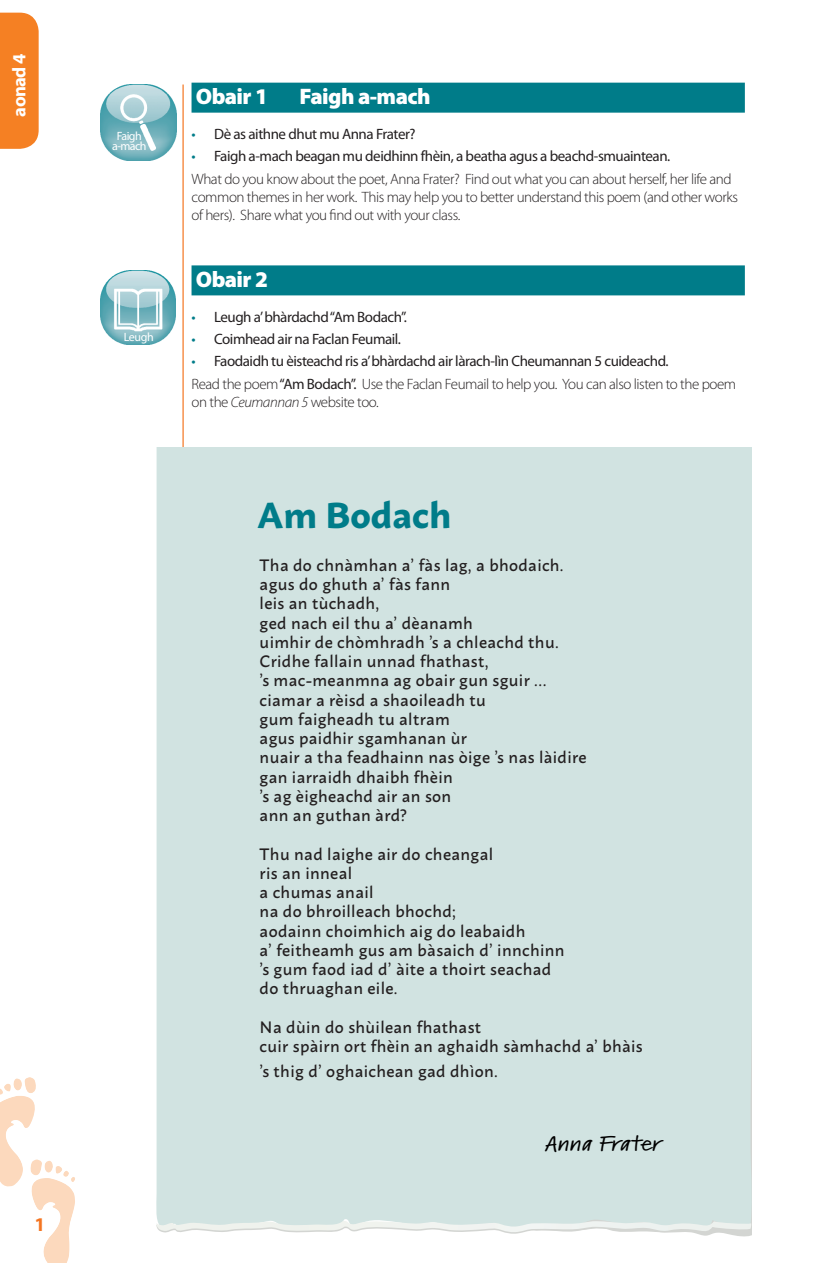
<style>
.page{position:relative;width:830px;height:1263px;background:#fff}
.page>*{position:absolute;margin:0;border:0;box-sizing:border-box;transform-origin:0 0}
.poem_header{font:700 36px "Macho";color:#007c89}
.section_sub_1_line{font:900 22.5px "Myriad Pro";letter-spacing:-.025em;color:#fff}
.cover_text{font:600 expanded 19.5px "Kremlin Pro";color:#000}
.module_hd_1{font:700 19.5px "Myriad Pro";color:#f47521}
.section_hd2{font:700 18.6px "Myriad Pro";letter-spacing:-.03em;color:#fff}
.poem_text{font:500 16.5px "Macho";letter-spacing:.02em;color:#231f20}
.poem_text_v2{font:500 16.5px "Macho";letter-spacing:.02em;color:#231f20}
.body_english{font:300 15px/18px "Myriad Pro";letter-spacing:-.03em;color:#231f20}
.t1{font:15px "Myriad Pro";letter-spacing:-.03em;color:#231f20}
.body_gen{font:12px/10.5px "Myriad Pro";letter-spacing:-.05em;color:#fff;text-align:center}
.s1{color:#007c89}
.s2{font-weight:400}
.s3{font-style:italic}
</style>
<div class="page">
<div style="left:0;top:13px;width:39px;height:136px;background:#f58023"></div>
<hr style="left:182px;top:85px;width:2px;height:1090px;background:#f47521">
<div style="left:156px;top:448px;width:594px;height:772px;background:#d1e3e1"></div>
<svg style="left:156px;top:1220px;width:594px;height:14px"></svg>
<div style="left:191px;top:83px;width:553px;height:30px;background:#007c89"></div>
<div style="left:191px;top:265px;width:553px;height:30px;background:#007c89"></div>
<img style="left:100px;top:270px;width:75px;height:75px">
<img style="left:100px;top:85px;width:77px;height:76px">
<img style="left:31px;top:1159px;width:44px;height:104px">
<img style="left:0;top:1077px;width:37px;height:110px">
<p class="section_hd2" style="left:7px;top:117px;width:65px;rotate:-90deg">aonad 4</p>
<p class="module_hd_1" style="left:35px;top:1211px;width:12px">1</p>
<p class="body_gen" style="left:112px;top:130px;width:36px">Faigh a-mach</p>
<p class="body_gen" style="left:124px;top:331px;width:32px">Leugh</p>
<p class="section_sub_1_line" style="left:196px;top:84px;width:74px">Obair 1</p>
<p class="section_sub_1_line" style="left:299px;top:84px;width:132px">Faigh a-mach</p>
<p class="t1" style="left:191px;top:125px;width:225px"><span class="s1">•</span> Dè as aithne dhut mu Anna Frater?</p>
<p class="t1" style="left:191px;top:147px;width:480px"><span class="s1">•</span> Faigh a-mach beagan mu deidhinn fhèin, a beatha agus a beachd-smuaintean.</p>
<p class="body_english" style="left:191px;top:170px;width:547px">What do you know about the poet, Anna Frater? Find out what you can about herself, her life and common themes in her work. This may help you to better understand this poem (and other works of hers). Share what you find out with your class.</p>
<p class="section_sub_1_line" style="left:196px;top:267px;width:74px">Obair 2</p>
<p class="t1" style="left:191px;top:308px;width:217px"><span class="s1">•</span> Leugh a’ bhàrdachd “Am Bodach”.</p>
<p class="t1" style="left:191px;top:330px;width:211px"><span class="s1">•</span> Coimhead air na Faclan Feumail.</p>
<p class="t1" style="left:191px;top:352px;width:478px"><span class="s1">•</span> Faodaidh tu èisteachd ris a’ bhàrdachd air làrach-lìn Cheumannan 5 cuideachd.</p>
<p class="body_english" style="left:191px;top:375px;width:546px">Read the poem <span class="s2">“Am Bodach”.</span> Use the Faclan Feumail to help you. You can also listen to the poem on the <span class="s3">Ceumannan 5</span> website too.</p>
<p class="poem_header" style="left:257px;top:482px;width:196px">Am Bodach</p>
<p class="poem_text" style="left:259px;top:550px;width:305px">Tha do chnàmhan a’ fàs lag, a bhodaich.</p>
<p class="poem_text" style="left:259px;top:570px;width:192px">agus do ghuth a’ fàs fann</p>
<p class="poem_text" style="left:259px;top:589px;width:121px">leis an tùchadh,</p>
<p class="poem_text" style="left:259px;top:608px;width:215px">ged nach eil thu a’ dèanamh</p>
<p class="poem_text" style="left:259px;top:627px;width:300px">uimhir de chòmhradh ’s a chleachd thu.</p>
<p class="poem_text" style="left:259px;top:647px;width:230px">Cridhe fallain unnad fhathast,</p>
<p class="poem_text" style="left:259px;top:666px;width:288px">’s mac-meanmna ag obair gun sguir …</p>
<p class="poem_text" style="left:259px;top:685px;width:228px">ciamar a rèisd a shaoileadh tu</p>
<p class="poem_text" style="left:259px;top:704px;width:192px">gum faigheadh tu altram</p>
<p class="poem_text" style="left:259px;top:724px;width:209px">agus paidhir sgamhanan ùr</p>
<p class="poem_text" style="left:259px;top:743px;width:328px">nuair a tha feadhainn nas òige ’s nas làidire</p>
<p class="poem_text" style="left:259px;top:762px;width:195px">gan iarraidh dhaibh fhèin</p>
<p class="poem_text" style="left:259px;top:781px;width:193px">’s ag èigheachd air an son</p>
<p class="poem_text" style="left:259px;top:801px;width:148px">ann an guthan àrd?</p>
<p class="poem_text" style="left:259px;top:839px;width:235px">Thu nad laighe air do cheangal</p>
<p class="poem_text" style="left:259px;top:858px;width:94px">ris an inneal</p>
<p class="poem_text" style="left:259px;top:878px;width:115px">a chumas anail</p>
<p class="poem_text_v2" style="left:259px;top:897px;width:198px">na do bhroilleach bhochd;</p>
<p class="poem_text" style="left:259px;top:916px;width:267px">aodainn choimhich aig do leabaidh</p>
<p class="poem_text" style="left:259px;top:935px;width:306px">a’ feitheamh gus am bàsaich d’ innchinn</p>
<p class="poem_text" style="left:259px;top:955px;width:293px">’s gum faod iad d’ àite a thoirt seachad</p>
<p class="poem_text" style="left:259px;top:974px;width:139px">do thruaghan eile.</p>
<p class="poem_text" style="left:259px;top:1012px;width:223px">Na dùin do shùilean fhathast</p>
<p class="poem_text" style="left:259px;top:1032px;width:384px">cuir spàirn ort fhèin an aghaidh sàmhachd a’ bhàis</p>
<p class="poem_text" style="left:259px;top:1057px;width:240px">’s thig d’ oghaichean gad dhìon.</p>
<p class="cover_text" style="left:544px;top:1129px;width:118px">Anna Frater</p>
</div>
